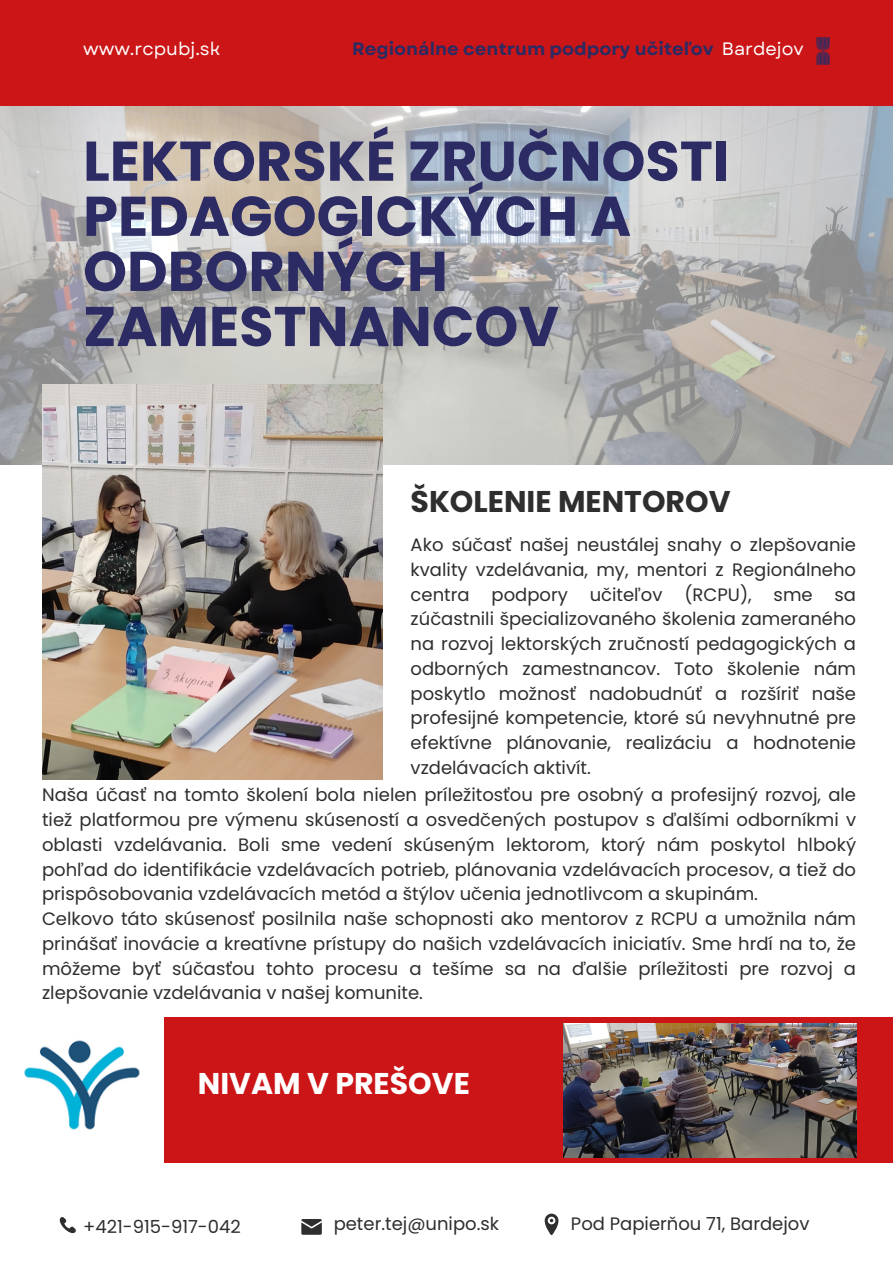
<style>
.page{position:relative;width:893px;height:1264px;background:#fff}
.page>*{position:absolute;margin:0;border:0;box-sizing:border-box;transform-origin:0 0}
.t1{font:700 55.8px/55.1px "Poppins";color:#2c2b63}
.t2{font:700 30px "Poppins";color:#2e2e2e}
.t3{font:700 30px "Poppins";color:#fff}
.t4{font:18px/24.8px "Poppins";color:#2e2e2e;text-align:justify}
.t5{font:700 18px "Garet";color:#2c2b63}
.t6{font:18px "Garet";color:#fff}
</style>
<div class="page">
<img style="left:0;top:106px;width:892px;height:358px">
<img style="left:42px;top:384px;width:341px;height:395px">
<div style="left:0;top:0;width:892px;height:106px;background:#cb1517"></div>
<div style="left:0;top:1017px;width:892px;height:145px;background:#cb1517"></div>
<svg style="left:59px;top:1217px;width:17px;height:17px"></svg>
<svg style="left:301px;top:1219px;width:20px;height:15px"></svg>
<svg style="left:544px;top:1213px;width:14px;height:21px"></svg>
<svg style="left:816px;top:37px;width:13px;height:28px"></svg>
<img style="left:564px;top:1023px;width:292px;height:134px">
<img style="left:0;top:1017px;width:163px;height:145px">
<p class="t6" style="left:83px;top:36px;width:139px">www.rcpubj.sk</p>
<p class="t5" style="left:352px;top:36px;width:363px">Regionálne centrum podpory učiteľov</p>
<p class="t6" style="left:722px;top:36px;width:83px">Bardejov</p>
<p class="t1" style="left:83px;top:134px;width:647px">LEKTORSKÉ ZRUČNOSTI<br>PEDAGOGICKÝCH A<br>ODBORNÝCH<br>ZAMESTNANCOV</p>
<p class="t2" style="left:410px;top:480px;width:321px">ŠKOLENIE MENTOROV</p>
<p class="t4" style="left:410px;top:532px;width:447px">Ako súčasť našej neustálej snahy o zlepšovanie kvality vzdelávania, my, mentori z Regionálneho centra podpory učiteľov (RCPU), sme sa zúčastnili špecializovaného školenia zameraného na rozvoj lektorských zručností pedagogických a odborných zamestnancov. Toto školenie nám poskytlo možnosť nadobudnúť a rozšíriť naše profesijné kompetencie, ktoré sú nevyhnutné pre efektívne plánovanie, realizáciu a hodnotenie vzdelávacích aktivít.</p>
<p class="t4" style="left:42px;top:782px;width:815px">Naša účasť na tomto školení bola nielen príležitosťou pre osobný a profesijný rozvoj, ale tiež platformou pre výmenu skúseností a osvedčených postupov s ďalšími odborníkmi v oblasti vzdelávania. Boli sme vedení skúseným lektorom, ktorý nám poskytol hlboký pohľad do identifikácie vzdelávacích potrieb, plánovania vzdelávacích procesov, a tiež do prispôsobovania vzdelávacích metód a štýlov učenia jednotlivcom a skupinám.</p>
<p class="t4" style="left:42px;top:906px;width:815px">Celkovo táto skúsenosť posilnila naše schopnosti ako mentorov z RCPU a umožnila nám prinášať inovácie a kreatívne prístupy do našich vzdelávacích iniciatív. Sme hrdí na to, že môžeme byť súčasťou tohto procesu a tešíme sa na ďalšie príležitosti pre rozvoj a zlepšovanie vzdelávania v našej komunite.</p>
<p class="t3" style="left:198px;top:1062px;width:273px">NIVAM V PREŠOVE</p>
<p class="t4" style="left:83px;top:1214px;width:159px">+421-915-917-042</p>
<p class="t4" style="left:333px;top:1211px;width:167px">peter.tej@unipo.sk</p>
<p class="t4" style="left:571px;top:1211px;width:240px">Pod Papierňou 71, Bardejov</p>
</div>
